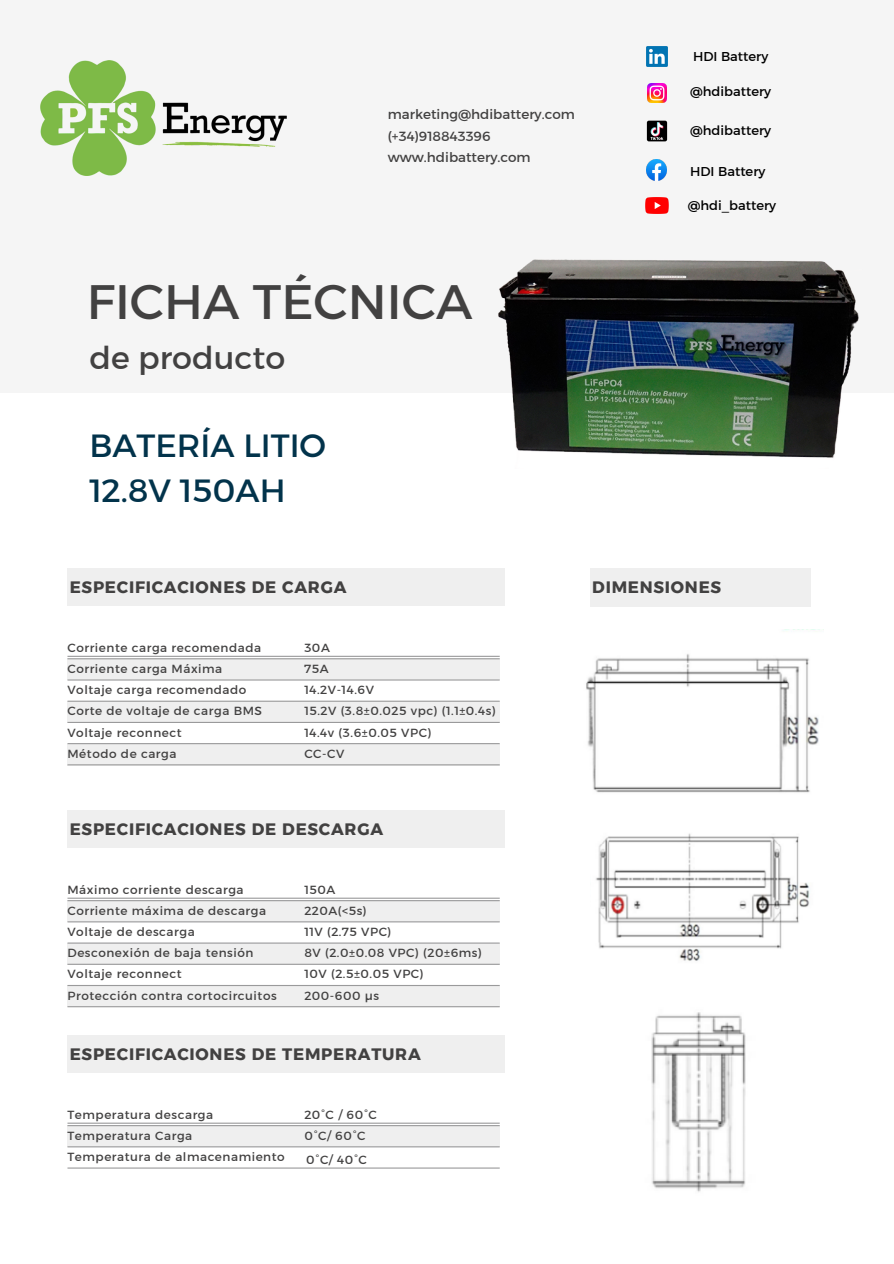
<style>
.page{position:relative;width:894px;height:1264px;background:#fff}
.page>*{position:absolute;margin:0;border:0;box-sizing:border-box;transform-origin:0 0}
.t1{font:49.2px "Kief Montaser Regular";color:#424141}
.t2{font:32.7px/45px "Kief Montaser Regular";color:#02334b}
.t3{font:31.8px "Kief Montaser Regular";color:#424141}
.t4{font:16.5px "Kief Montaser Bold";letter-spacing:.045em;color:#424141}
.t5{font:13.5px/21.3px "Kief Montaser Regular";color:#424141}
.t6{font:13.05px "Kief Montaser Regular";color:#000}
.t7{font:12px "Kief Montaser Regular";letter-spacing:.045em;color:#424141}
</style>
<div class="page">
<div style="left:0;top:0;width:893px;height:392px;background:#efefef"></div>
<div style="left:67px;top:568px;width:438px;height:38px;background:#efefef"></div>
<hr style="left:67px;top:655px;width:432px;height:2px;background:#9a9a9b">
<div style="left:67px;top:658px;width:432px;height:22px;background:#efefef"></div>
<div style="left:67px;top:701px;width:432px;height:21px;background:#efefef"></div>
<hr style="left:67px;top:658px;width:432px;height:1px;background:#9a9a9b">
<hr style="left:67px;top:679px;width:432px;height:1px;background:#9a9a9b">
<hr style="left:67px;top:700px;width:432px;height:1px;background:#9a9a9b">
<hr style="left:67px;top:722px;width:432px;height:1px;background:#9a9a9b">
<div style="left:67px;top:744px;width:432px;height:21px;background:#efefef"></div>
<hr style="left:67px;top:743px;width:432px;height:1px;background:#9a9a9b">
<hr style="left:67px;top:764px;width:432px;height:1px;background:#9a9a9b">
<img style="left:41px;top:61px;width:245px;height:114px">
<img style="left:646px;top:47px;width:21px;height:20px">
<img style="left:645px;top:198px;width:23px;height:15px">
<img style="left:647px;top:84px;width:19px;height:19px">
<img style="left:646px;top:120px;width:21px;height:22px">
<img style="left:646px;top:160px;width:20px;height:20px">
<div style="left:67px;top:810px;width:438px;height:38px;background:#efefef"></div>
<hr style="left:67px;top:897px;width:432px;height:1px;background:#9a9a9b">
<div style="left:67px;top:900px;width:432px;height:21px;background:#efefef"></div>
<div style="left:67px;top:943px;width:432px;height:21px;background:#efefef"></div>
<hr style="left:67px;top:900px;width:432px;height:1px;background:#9a9a9b">
<hr style="left:67px;top:921px;width:432px;height:1px;background:#9a9a9b">
<hr style="left:67px;top:942px;width:432px;height:1px;background:#9a9a9b">
<hr style="left:67px;top:963px;width:432px;height:1px;background:#9a9a9b">
<div style="left:67px;top:985px;width:432px;height:22px;background:#efefef"></div>
<hr style="left:67px;top:984px;width:432px;height:2px;background:#9a9a9b">
<hr style="left:67px;top:1006px;width:432px;height:1px;background:#9a9a9b">
<div style="left:67px;top:1035px;width:438px;height:38px;background:#efefef"></div>
<hr style="left:67px;top:1122px;width:432px;height:1px;background:#9a9a9b">
<div style="left:67px;top:1125px;width:432px;height:21px;background:#efefef"></div>
<hr style="left:67px;top:1125px;width:432px;height:1px;background:#9a9a9b">
<hr style="left:67px;top:1146px;width:432px;height:1px;background:#9a9a9b">
<hr style="left:67px;top:1167px;width:432px;height:1px;background:#9a9a9b">
<div style="left:590px;top:568px;width:220px;height:39px;background:#efefef"></div>
<img style="left:586px;top:629px;width:234px;height:164px">
<img style="left:596px;top:833px;width:214px;height:128px">
<img style="left:651px;top:1012px;width:95px;height:180px">
<img style="left:498px;top:259px;width:361px;height:199px">
<h4 class="t5" style="left:387px;top:104px;width:189px">marketing@hdibattery.com (+34)918843396 www.hdibattery.com</h4>
<p class="t1" style="left:87px;top:271px;width:387px">FICHA TÉCNICA</p>
<h2 class="t3" style="left:89px;top:338px;width:197px">de producto</h2>
<p class="t2" style="left:89px;top:422px;width:238px">BATERÍA LITIO<br>12.8V 150AH</p>
<h4 class="t6" style="left:692px;top:48px;width:77px">HDI Battery</h4>
<p class="t6" style="left:690px;top:83px;width:83px">@hdibattery</p>
<h6 class="t6" style="left:690px;top:123px;width:83px">@hdibattery</h6>
<p class="t6" style="left:690px;top:163px;width:77px">HDI Battery</p>
<p class="t6" style="left:687px;top:197px;width:90px">@hdi_battery</p>
<p class="t4" style="left:70px;top:577px;width:278px">ESPECIFICACIONES DE CARGA</p>
<p class="t7" style="left:67px;top:640px;width:195px">Corriente carga recomendada</p>
<h6 class="t7" style="left:304px;top:640px;width:27px">30A</h6>
<p class="t7" style="left:67px;top:661px;width:156px">Corriente carga Máxima</p>
<h6 class="t7" style="left:304px;top:661px;width:26px">75A</h6>
<p class="t7" style="left:67px;top:682px;width:180px">Voltaje carga recomendado</p>
<h6 class="t7" style="left:304px;top:682px;width:71px">14.2V-14.6V</h6>
<p class="t7" style="left:67px;top:703px;width:196px">Corte de voltaje de carga BMS</p>
<p class="t7" style="left:304px;top:703px;width:193px">15.2V (3.8±0.025 vpc) (1.1±0.4s)</p>
<p class="t7" style="left:67px;top:725px;width:116px">Voltaje reconnect</p>
<p class="t7" style="left:304px;top:725px;width:128px">14.4v (3.6±0.05 VPC)</p>
<p class="t7" style="left:67px;top:746px;width:110px">Método de carga</p>
<h6 class="t7" style="left:304px;top:746px;width:41px">CC-CV</h6>
<h5 class="t4" style="left:70px;top:819px;width:315px">ESPECIFICACIONES DE DESCARGA</h5>
<p class="t7" style="left:67px;top:882px;width:178px">Máximo corriente descarga</p>
<h6 class="t7" style="left:304px;top:882px;width:32px">150A</h6>
<p class="t7" style="left:67px;top:903px;width:200px">Corriente máxima de descarga</p>
<p class="t7" style="left:304px;top:903px;width:64px">220A(&lt;5s)</p>
<p class="t7" style="left:67px;top:924px;width:129px">Voltaje de descarga</p>
<h6 class="t7" style="left:304px;top:924px;width:88px">11V (2.75 VPC)</h6>
<p class="t7" style="left:67px;top:945px;width:187px">Desconexión de baja tensión</p>
<p class="t7" style="left:304px;top:945px;width:179px">8V (2.0±0.08 VPC) (20±6ms)</p>
<h4 class="t7" style="left:67px;top:966px;width:116px">Voltaje reconnect</h4>
<p class="t7" style="left:304px;top:966px;width:121px">10V (2.5±0.05 VPC)</p>
<h6 class="t7" style="left:67px;top:988px;width:211px">Protección contra cortocircuitos</h6>
<p class="t7" style="left:304px;top:988px;width:76px">200-600 µs</p>
<p class="t4" style="left:70px;top:1044px;width:352px">ESPECIFICACIONES DE TEMPERATURA</p>
<h6 class="t7" style="left:67px;top:1106px;width:147px">Temperatura descarga</h6>
<p class="t7" style="left:304px;top:1106px;width:74px">20°C / 60°C</p>
<h6 class="t7" style="left:67px;top:1128px;width:126px">Temperatura Carga</h6>
<h4 class="t7" style="left:304px;top:1128px;width:63px">0°C/ 60°C</h4>
<p class="t7" style="left:67px;top:1149px;width:219px">Temperatura de almacenamiento</p>
<p class="t7" style="left:306px;top:1151px;width:62px">0°C/ 40°C</p>
<h5 class="t4" style="left:592px;top:577px;width:130px">DIMENSIONES</h5>
</div>
